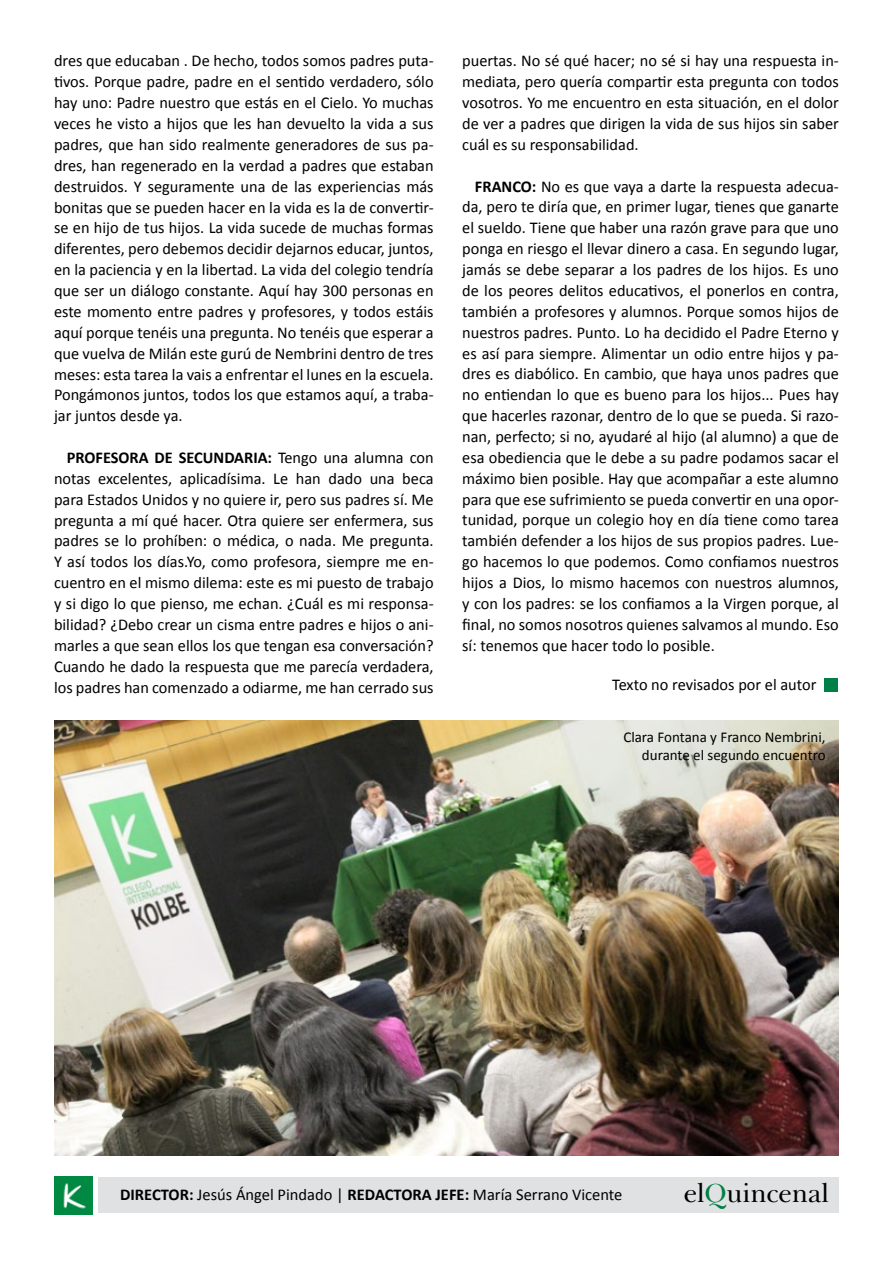
<style>
.page{position:relative;width:893px;height:1263px;background:#fff}
.page>*{position:absolute;margin:0;border:0;box-sizing:border-box;transform-origin:0 0}
.t1{font:27px "Imperial";color:#000}
.t2{font:16.5px/20.9px "Calibri";color:#000;text-align:justify}
.t3{font:15px/18px "Calibri";color:#000;text-align:right}
.s1{font-weight:700}
.s2{color:#007f47}
.s3{color:#000101}
</style>
<div class="page">
<div style="left:98px;top:1177px;width:741px;height:36px;background:#e0e1e2"></div>
<img style="left:54px;top:1177px;width:38px;height:38px">
<img style="left:54px;top:720px;width:785px;height:435px">
<div style="left:825px;top:678px;width:13px;height:14px;background:#007f47"></div>
<p class="t2" style="left:54px;top:51px;width:381px">dres que educaban . De hecho, todos somos padres puta&shy;tivos. Porque padre, padre en el sentido verdadero, sólo hay uno: Padre nuestro que estás en el Cielo. Yo muchas veces he visto a hijos que les han devuelto la vida a sus padres, que han sido realmente generadores de sus pa&shy;dres, han regenerado en la verdad a padres que estaban destruidos. Y seguramente una de las experiencias más bonitas que se pueden hacer en la vida es la de convertir&shy;se en hijo de tus hijos. La vida sucede de muchas formas diferentes, pero debemos decidir dejarnos educar, juntos, en la paciencia y en la libertad. La vida del colegio tendría que ser un diálogo constante. Aquí hay 300 personas en este momento entre padres y profesores, y todos estáis aquí porque tenéis una pregunta. No tenéis que esperar a que vuelva de Milán este gurú de Nembrini dentro de tres meses: esta tarea la vais a enfrentar el lunes en la escuela.<br>Pongámonos juntos, todos los que estamos aquí, a traba&shy;jar juntos desde ya.</p>
<p class="t2" style="left:54px;top:447px;width:381px;text-indent:13px"><span class="s1">PROFESORA DE SECUNDARIA:</span> Tengo una alumna con notas excelentes, aplicadísima. Le han dado una beca para Estados Unidos y no quiere ir, pero sus padres sí. Me pregunta a mí qué hacer. Otra quiere ser enfermera, sus padres se lo prohíben: o médica, o nada. Me pregunta.<br>Y así todos los días.Yo, como profesora, siempre me en&shy;cuentro en el mismo dilema: este es mi puesto de trabajo y si digo lo que pienso, me echan. ¿Cuál es mi responsa&shy;bilidad? ¿Debo crear un cisma entre padres e hijos o ani&shy;marles a que sean ellos los que tengan esa conversación?<br>Cuando he dado la respuesta que me parecía verdadera, los padres han comenzado a odiarme, me han cerrado sus</p>
<p class="t2" style="left:462px;top:51px;width:378px">puertas. No sé qué hacer; no sé si hay una respuesta in&shy;mediata, pero quería compartir esta pregunta con todos vosotros. Yo me encuentro en esta situación, en el dolor de ver a padres que dirigen la vida de sus hijos sin saber cuál es su responsabilidad.</p>
<p class="t2" style="left:462px;top:176px;width:378px;text-indent:13px"><span class="s1">FRANCO:</span> No es que vaya a darte la respuesta adecua&shy;da, pero te diría que, en primer lugar, tienes que ganarte el sueldo. Tiene que haber una razón grave para que uno ponga en riesgo el llevar dinero a casa. En segundo lugar, jamás se debe separar a los padres de los hijos. Es uno de los peores delitos educativos, el ponerlos en contra, también a profesores y alumnos. Porque somos hijos de nuestros padres. Punto. Lo ha decidido el Padre Eterno y es así para siempre. Alimentar un odio entre hijos y pa&shy;dres es diabólico. En cambio, que haya unos padres que no entiendan lo que es bueno para los hijos... Pues hay que hacerles razonar, dentro de lo que se pueda. Si razo&shy;nan, perfecto; si no, ayudaré al hijo (al alumno) a que de esa obediencia que le debe a su padre podamos sacar el máximo bien posible. Hay que acompañar a este alumno para que ese sufrimiento se pueda convertir en una opor&shy;tunidad, porque un colegio hoy en día tiene como tarea también defender a los hijos de sus propios padres. Lue&shy;go hacemos lo que podemos. Como confiamos nuestros hijos a Dios, lo mismo hacemos con nuestros alumnos, y con los padres: se los confiamos a la Virgen porque, al final, no somos nosotros quienes salvamos al mundo. Eso sí: tenemos que hacer todo lo posible.</p>
<p class="t2" style="left:612px;top:674px;width:206px">Texto no revisados por el autor</p>
<p class="t3" style="left:623px;top:728px;width:204px">Clara Fontana y Franco Nembrini, durante el segundo encuentro</p>
<p class="t2" style="left:120px;top:1184px;width:504px"><span class="s1">DIRECTOR:</span> Jesús Ángel Pindado | <span class="s1">REDACTORA JEFE:</span> María Serrano Vicente</p>
<h1 class="t1" style="left:684px;top:1176px;width:147px">el<span class="s2">Q</span><span class="s3">u</span>incenal</h1>
</div>
